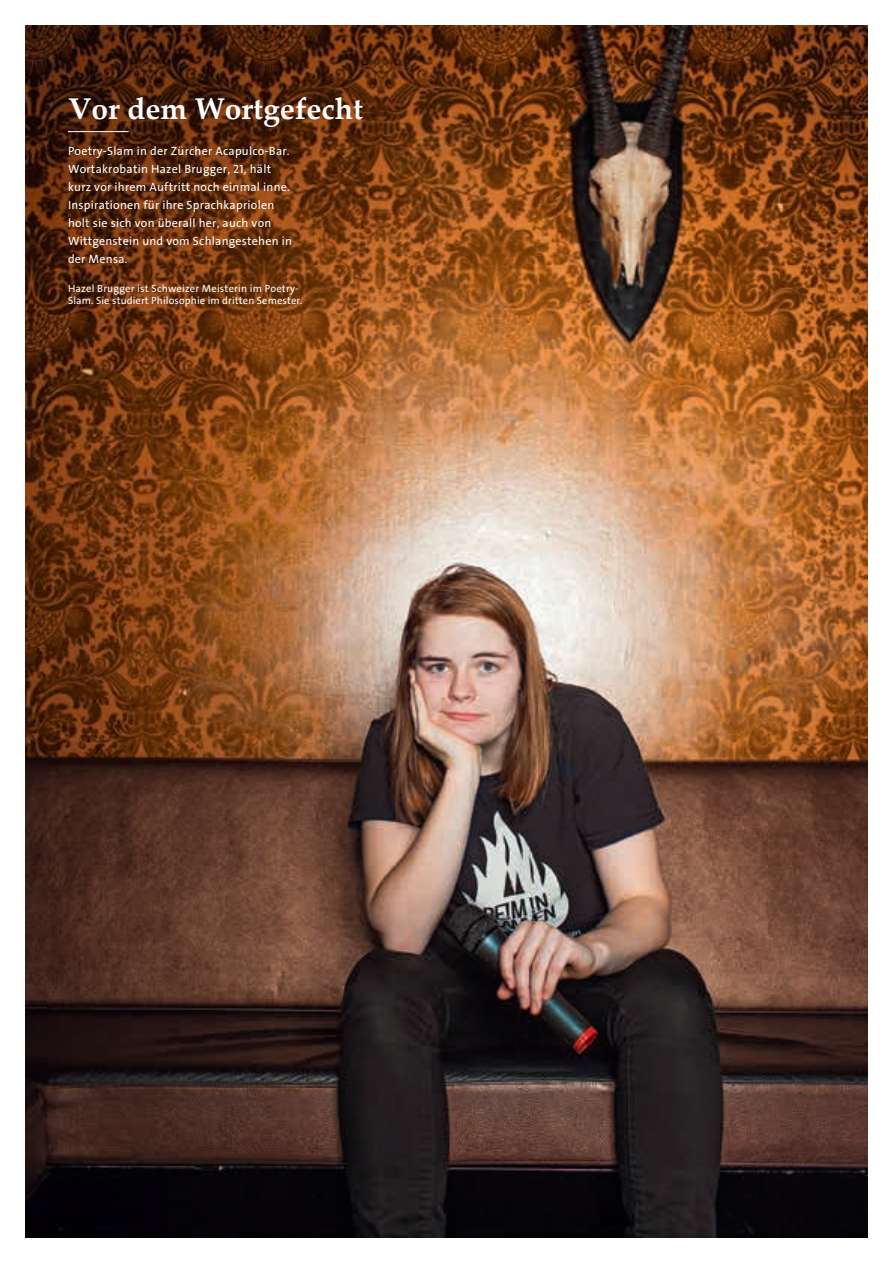
<style>
.page{position:relative;width:893px;height:1263px;background:#fff}
.page>*{position:absolute;margin:0;border:0;box-sizing:border-box;transform-origin:0 0}
.t1{font:700 30px "Palatino Linotype";color:#fff}
.t2{font:12px/18px "The Sans LP5 Plain";letter-spacing:.02em;color:#fff}
.t3{font:10.5px/12.6px "The Sans LP5 Plain";letter-spacing:.01em;color:#fff}
</style>
<div class="page">
<img style="left:26px;top:26px;width:841px;height:1211px">
<hr style="left:68px;top:131px;width:61px;height:1px;background:#fff">
<h1 class="t1" style="left:68px;top:87px;width:297px">Vor dem Wortgefecht</h1>
<p class="t2" style="left:68px;top:142px;width:225px">Poetry-Slam in der Zürcher Acapulco-Bar.<br>Wortakrobatin Hazel Brugger, 21, hält kurz vor ihrem Auftritt noch einmal inne.<br>Inspirationen für ihre Sprachkapriolen holt sie sich von überall her, auch von Wittgenstein und vom Schlangestehen in der Mensa.</p>
<p class="t3" style="left:68px;top:282px;width:236px">Hazel Brugger ist Schweizer Meisterin im Poetry-<br>Slam. Sie studiert Philosophie im dritten Semester.</p>
</div>
